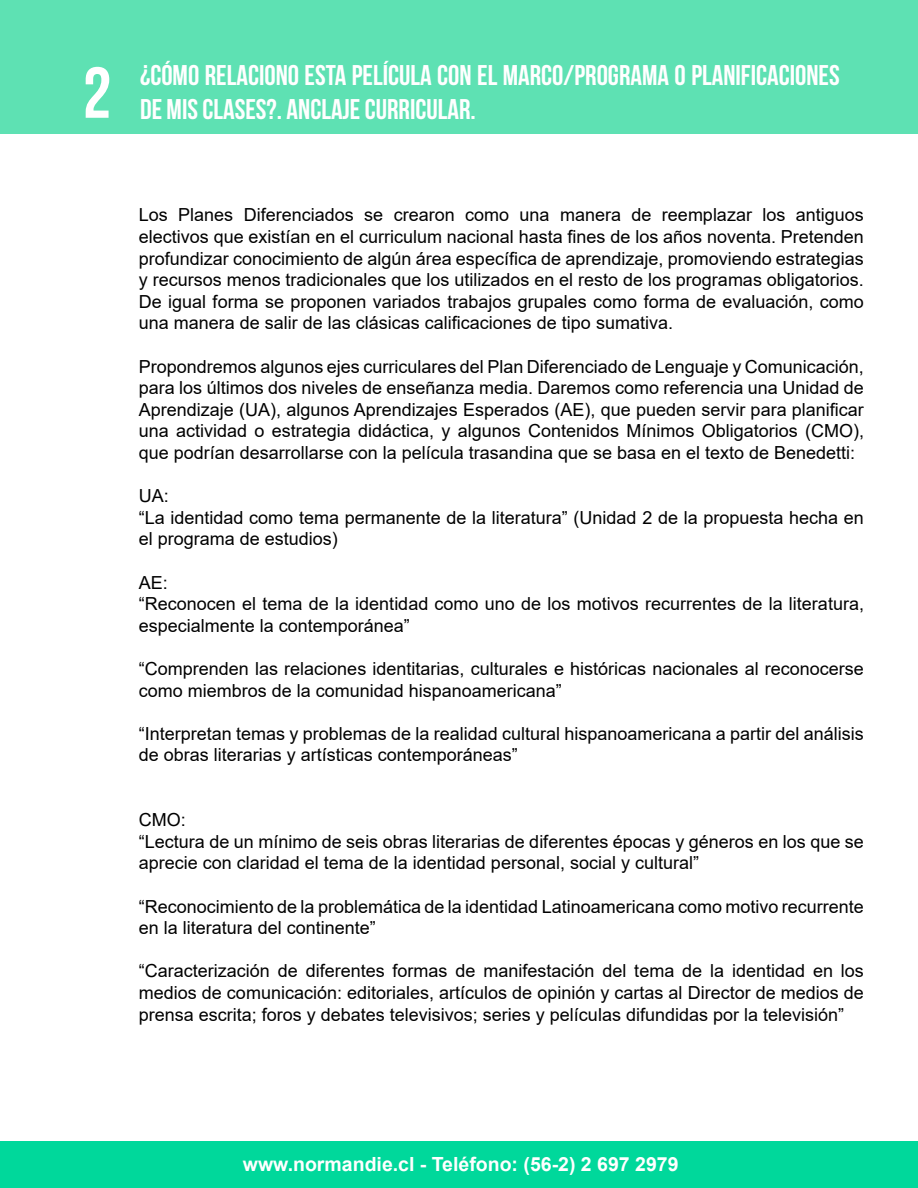
<style>
.page{position:relative;width:918px;height:1188px;background:#fff}
.page>*{position:absolute;margin:0;border:0;box-sizing:border-box;transform-origin:0 0}
.t1{font:72px "Bebas Neue";color:#fff}
.t2{font:28.5px "Bebas Neue";color:#fff}
.t3{font:700 19.5px "Arial";color:#fff}
.t4{font:18px/21.6px "Arial";color:#000}
</style>
<div class="page">
<div style="left:0;top:1141px;width:918px;height:47px;background:#00d89b"></div>
<div style="left:0;top:0;width:918px;height:134px;background:#5ee1b3"></div>
<h1 class="t1" style="left:83px;top:53px;width:30px">2</h1>
<h2 class="t2" style="left:140px;top:59px;width:701px">¿CÓMO RELACIONO ESTA PELÍCULA CON EL MARCO/PROGRAMA O PLANIFICACIONES</h2>
<h2 class="t2" style="left:140px;top:94px;width:337px">DE MIS CLASES?. ANCLAJE CURRICULAR.</h2>
<p class="t4" style="left:139px;top:204px;width:727px;text-align:justify">Los Planes Diferenciados se crearon como una manera de reemplazar los antiguos electivos que existían en el curriculum nacional hasta fines de los años noventa. Pretenden profundizar conocimiento de algún área específica de aprendizaje, promoviendo estrategias y recursos menos tradicionales que los utilizados en el resto de los programas obligatorios.<br>De igual forma se proponen variados trabajos grupales como forma de evaluación, como una manera de salir de las clásicas calificaciones de tipo sumativa.</p>
<p class="t4" style="left:139px;top:355px;width:727px;text-align:justify">Propondremos algunos ejes curriculares del Plan Diferenciado de Lenguaje y Comunicación, para los últimos dos niveles de enseñanza media. Daremos como referencia una Unidad de Aprendizaje (UA), algunos Aprendizajes Esperados (AE), que pueden servir para planificar una actividad o estrategia didáctica, y algunos Contenidos Mínimos Obligatorios (CMO), que podrían desarrollarse con la película trasandina que se basa en el texto de Benedetti:</p>
<p class="t4" style="left:139px;top:485px;width:727px">UA:<br>“La identidad como tema permanente de la literatura” (Unidad 2 de la propuesta hecha en el programa de estudios)</p>
<p class="t4" style="left:139px;top:571px;width:727px">AE:<br>“Reconocen el tema de la identidad como uno de los motivos recurrentes de la literatura, especialmente la contemporánea”</p>
<p class="t4" style="left:139px;top:658px;width:727px">“Comprenden las relaciones identitarias, culturales e históricas nacionales al reconocerse como miembros de la comunidad hispanoamericana”</p>
<p class="t4" style="left:139px;top:723px;width:727px">“Interpretan temas y problemas de la realidad cultural hispanoamericana a partir del análisis de obras literarias y artísticas contemporáneas”</p>
<p class="t4" style="left:139px;top:809px;width:727px">CMO:<br>“Lectura de un mínimo de seis obras literarias de diferentes épocas y géneros en los que se aprecie con claridad el tema de la identidad personal, social y cultural”</p>
<p class="t4" style="left:139px;top:895px;width:727px">“Reconocimiento de la problemática de la identidad Latinoamericana como motivo recurrente en la literatura del continente”</p>
<p class="t4" style="left:139px;top:960px;width:727px;text-align:justify">“Caracterización de diferentes formas de manifestación del tema de la identidad en los medios de comunicación: editoriales, artículos de opinión y cartas al Director de medios de prensa escrita; foros y debates televisivos; series y películas difundidas por la televisión”</p>
<p class="t3" style="left:243px;top:1150px;width:437px">www.normandie.cl - Teléfono: (56-2) 2 697 2979</p>
</div>
